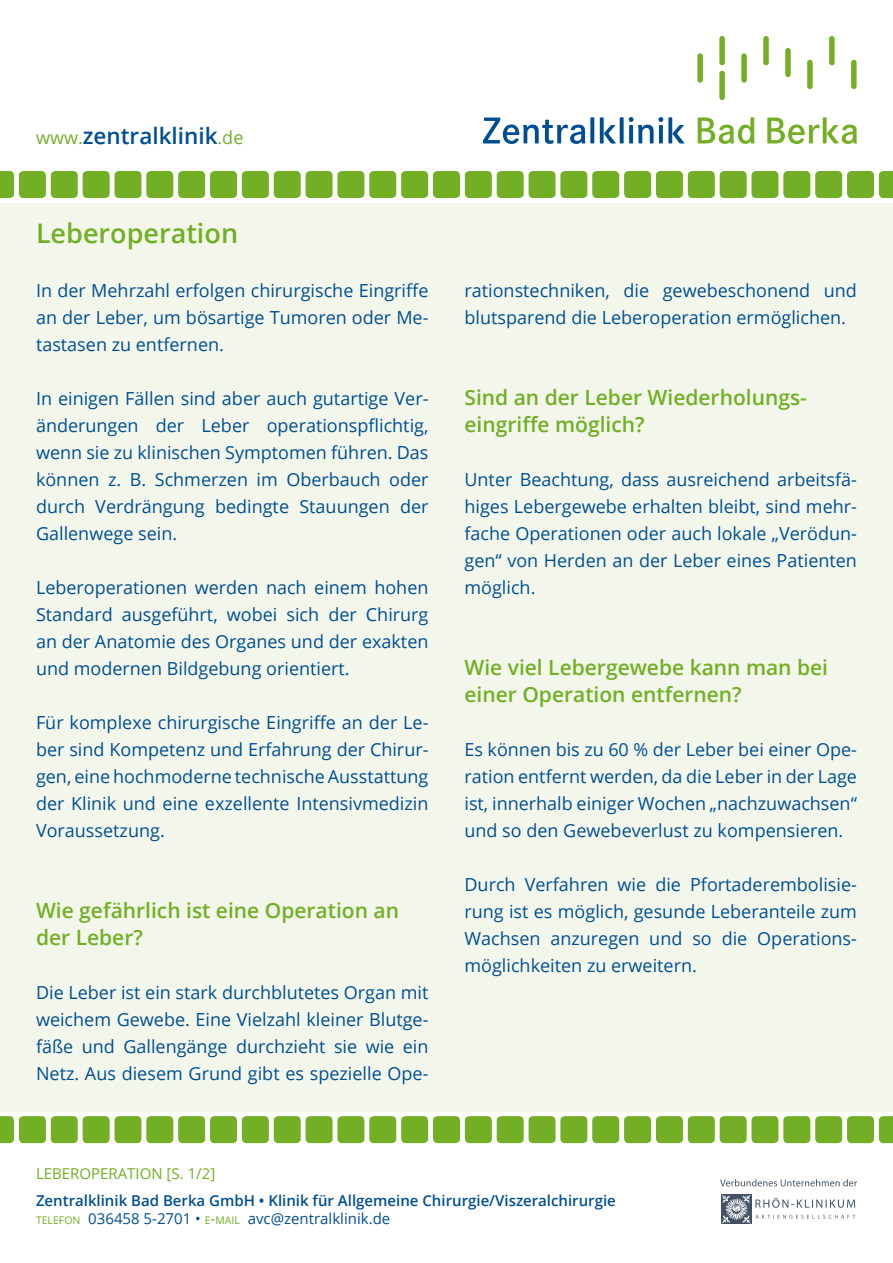
<style>
.page{position:relative;width:893px;height:1263px;background:#fff}
.page>*{position:absolute;margin:0;border:0;box-sizing:border-box;transform-origin:0 0}
.t1{font:600 27px "Open Sans";color:#72af24}
.t2{font:600 22.5px "Open Sans";color:#004e91}
.t3{font:600 21px/27px "Open Sans";color:#72af24}
.t4{font:18px/27px "Open Sans";color:#004e91;text-align:justify}
.t5{font:600 15px/18px "Open Sans";color:#004e91}
.t6{font:15px "Open Sans";color:#72af24}
.s1{font-weight:400;font-size:18px;color:#72af24}
.s2{font-weight:400;font-size:10.5px;color:#72af24}
.s3{font-weight:400}
.s4{font-weight:400;color:#72af24}
</style>
<div class="page">
<svg style="left:697px;top:36px;width:160px;height:64px"></svg>
<svg style="left:483px;top:117px;width:202px;height:27px"></svg>
<svg style="left:698px;top:117px;width:159px;height:27px"></svg>
<svg style="left:0;top:171px;width:14px;height:27px"></svg>
<div style="left:19px;top:171px;width:27px;height:27px;background:#72af24;border-radius:4px"></div>
<div style="left:51px;top:171px;width:27px;height:27px;background:#72af24;border-radius:4px"></div>
<div style="left:83px;top:171px;width:27px;height:27px;background:#72af24;border-radius:4px"></div>
<div style="left:114px;top:171px;width:27px;height:27px;background:#72af24;border-radius:4px"></div>
<div style="left:146px;top:171px;width:27px;height:27px;background:#72af24;border-radius:4px"></div>
<div style="left:178px;top:171px;width:27px;height:27px;background:#72af24;border-radius:4px"></div>
<div style="left:210px;top:171px;width:27px;height:27px;background:#72af24;border-radius:4px"></div>
<div style="left:242px;top:171px;width:27px;height:27px;background:#72af24;border-radius:4px"></div>
<div style="left:274px;top:171px;width:27px;height:27px;background:#72af24;border-radius:4px"></div>
<div style="left:306px;top:171px;width:27px;height:27px;background:#72af24;border-radius:4px"></div>
<div style="left:337px;top:171px;width:27px;height:27px;background:#72af24;border-radius:4px"></div>
<div style="left:369px;top:171px;width:27px;height:27px;background:#72af24;border-radius:4px"></div>
<div style="left:401px;top:171px;width:27px;height:27px;background:#72af24;border-radius:4px"></div>
<div style="left:433px;top:171px;width:27px;height:27px;background:#72af24;border-radius:4px"></div>
<div style="left:465px;top:171px;width:27px;height:27px;background:#72af24;border-radius:4px"></div>
<div style="left:497px;top:171px;width:27px;height:27px;background:#72af24;border-radius:4px"></div>
<div style="left:529px;top:171px;width:27px;height:27px;background:#72af24;border-radius:4px"></div>
<div style="left:560px;top:171px;width:27px;height:27px;background:#72af24;border-radius:4px"></div>
<div style="left:592px;top:171px;width:27px;height:27px;background:#72af24;border-radius:4px"></div>
<div style="left:624px;top:171px;width:27px;height:27px;background:#72af24;border-radius:4px"></div>
<div style="left:656px;top:171px;width:27px;height:27px;background:#72af24;border-radius:4px"></div>
<div style="left:688px;top:171px;width:27px;height:27px;background:#72af24;border-radius:4px"></div>
<div style="left:720px;top:171px;width:27px;height:27px;background:#72af24;border-radius:4px"></div>
<div style="left:751px;top:171px;width:27px;height:27px;background:#72af24;border-radius:4px"></div>
<div style="left:783px;top:171px;width:27px;height:27px;background:#72af24;border-radius:4px"></div>
<div style="left:815px;top:171px;width:27px;height:27px;background:#72af24;border-radius:4px"></div>
<div style="left:847px;top:171px;width:27px;height:27px;background:#72af24;border-radius:4px"></div>
<svg style="left:879px;top:171px;width:14px;height:27px"></svg>
<svg style="left:0;top:1116px;width:14px;height:27px"></svg>
<div style="left:19px;top:1116px;width:27px;height:27px;background:#72af24;border-radius:4px"></div>
<div style="left:51px;top:1116px;width:27px;height:27px;background:#72af24;border-radius:4px"></div>
<div style="left:83px;top:1116px;width:27px;height:27px;background:#72af24;border-radius:4px"></div>
<div style="left:114px;top:1116px;width:27px;height:27px;background:#72af24;border-radius:4px"></div>
<div style="left:146px;top:1116px;width:27px;height:27px;background:#72af24;border-radius:4px"></div>
<div style="left:178px;top:1116px;width:27px;height:27px;background:#72af24;border-radius:4px"></div>
<div style="left:210px;top:1116px;width:27px;height:27px;background:#72af24;border-radius:4px"></div>
<div style="left:242px;top:1116px;width:27px;height:27px;background:#72af24;border-radius:4px"></div>
<div style="left:274px;top:1116px;width:27px;height:27px;background:#72af24;border-radius:4px"></div>
<div style="left:306px;top:1116px;width:27px;height:27px;background:#72af24;border-radius:4px"></div>
<div style="left:337px;top:1116px;width:27px;height:27px;background:#72af24;border-radius:4px"></div>
<div style="left:369px;top:1116px;width:27px;height:27px;background:#72af24;border-radius:4px"></div>
<div style="left:401px;top:1116px;width:27px;height:27px;background:#72af24;border-radius:4px"></div>
<div style="left:433px;top:1116px;width:27px;height:27px;background:#72af24;border-radius:4px"></div>
<div style="left:465px;top:1116px;width:27px;height:27px;background:#72af24;border-radius:4px"></div>
<div style="left:497px;top:1116px;width:27px;height:27px;background:#72af24;border-radius:4px"></div>
<div style="left:529px;top:1116px;width:27px;height:27px;background:#72af24;border-radius:4px"></div>
<div style="left:560px;top:1116px;width:27px;height:27px;background:#72af24;border-radius:4px"></div>
<div style="left:592px;top:1116px;width:27px;height:27px;background:#72af24;border-radius:4px"></div>
<div style="left:624px;top:1116px;width:27px;height:27px;background:#72af24;border-radius:4px"></div>
<div style="left:656px;top:1116px;width:27px;height:27px;background:#72af24;border-radius:4px"></div>
<div style="left:688px;top:1116px;width:27px;height:27px;background:#72af24;border-radius:4px"></div>
<div style="left:720px;top:1116px;width:27px;height:27px;background:#72af24;border-radius:4px"></div>
<div style="left:751px;top:1116px;width:27px;height:27px;background:#72af24;border-radius:4px"></div>
<div style="left:783px;top:1116px;width:27px;height:27px;background:#72af24;border-radius:4px"></div>
<div style="left:815px;top:1116px;width:27px;height:27px;background:#72af24;border-radius:4px"></div>
<div style="left:847px;top:1116px;width:27px;height:27px;background:#72af24;border-radius:4px"></div>
<svg style="left:879px;top:1116px;width:14px;height:27px"></svg>
<div style="left:721px;top:1194px;width:30px;height:30px;background:#425163"></div>
<svg style="left:722px;top:1195px;width:133px;height:29px"></svg>
<svg style="left:720px;top:1179px;width:137px;height:7px"></svg>
<div style="left:0;top:203px;width:893px;height:908px;background:#f3f7eb"></div>
<p class="t2" style="left:36px;top:120px;width:209px"><span class="s1">www.</span>zentralklinik<span class="s1">.de</span></p>
<h1 class="t1" style="left:36px;top:215px;width:204px">Leberoperation</h1>
<p class="t4" style="left:36px;top:277px;width:394px">In der Mehrzahl erfolgen chirurgische Eingriffe an der Leber, um bösartige Tumoren oder Me&shy;tastasen zu entfernen.</p>
<p class="t4" style="left:36px;top:385px;width:394px">In einigen Fällen sind aber auch gutartige Ver&shy;änderungen der Leber operationspflichtig, wenn sie zu klinischen Symptomen führen. Das können z. B. Schmerzen im Oberbauch oder durch Verdrängung bedingte Stauungen der Gallenwege sein.</p>
<p class="t4" style="left:36px;top:574px;width:394px">Leberoperationen werden nach einem hohen Standard ausgeführt, wobei sich der Chirurg an der Anatomie des Organes und der exakten und modernen Bildgebung orientiert.</p>
<p class="t4" style="left:36px;top:709px;width:394px">Für komplexe chirurgische Eingriffe an der Le&shy;ber sind Kompetenz und Erfahrung der Chirur&shy;gen, eine hochmoderne technische Ausstattung der Klinik und eine exzellente Intensivmedizin Voraussetzung.</p>
<p class="t3" style="left:36px;top:896px;width:364px">Wie gefährlich ist eine Operation an der Leber?</p>
<p class="t4" style="left:36px;top:979px;width:394px">Die Leber ist ein stark durchblutetes Organ mit weichem Gewebe. Eine Vielzahl kleiner Blutge&shy;fäße und Gallengänge durchzieht sie wie ein Netz. Aus diesem Grund gibt es spezielle Ope-</p>
<p class="t6" style="left:36px;top:1163px;width:181px">LEBEROPERATION [S. 1/2]</p>
<p class="t4" style="left:464px;top:277px;width:394px">rationstechniken, die gewebeschonend und blutsparend die Leberoperation ermöglichen.</p>
<p class="t3" style="left:464px;top:383px;width:344px">Sind an der Leber Wiederholungs&shy;eingriffe möglich?</p>
<p class="t4" style="left:464px;top:466px;width:394px">Unter Beachtung, dass ausreichend arbeitsfä&shy;higes Lebergewebe erhalten bleibt, sind mehr&shy;fache Operationen oder auch lokale „Verödun&shy;gen“ von Herden an der Leber eines Patienten möglich.</p>
<p class="t3" style="left:464px;top:653px;width:365px">Wie viel Lebergewebe kann man bei einer Operation entfernen?</p>
<p class="t4" style="left:464px;top:736px;width:394px">Es können bis zu 60 % der Leber bei einer Ope&shy;ration entfernt werden, da die Leber in der Lage ist, innerhalb einiger Wochen „nachzuwachsen“ und so den Gewebeverlust zu kompensieren.</p>
<p class="t4" style="left:464px;top:871px;width:394px">Durch Verfahren wie die Pfortaderembolisie&shy;rung ist es möglich, gesunde Leberanteile zum Wachsen anzuregen und so die Operations&shy;möglichkeiten zu erweitern.</p>
<p class="t5" style="left:36px;top:1191px;width:581px">Zentralklinik Bad Berka GmbH • Klinik für Allgemeine Chirurgie/Viszeralchirurgie<br><span class="s2">TELEFON</span> <span class="s3">036458 5-2701 •</span> <span class="s2">E</span><span class="s4">-</span><span class="s2">MAIL</span> <span class="s3">avc@zentralklinik.de</span></p>
</div>
